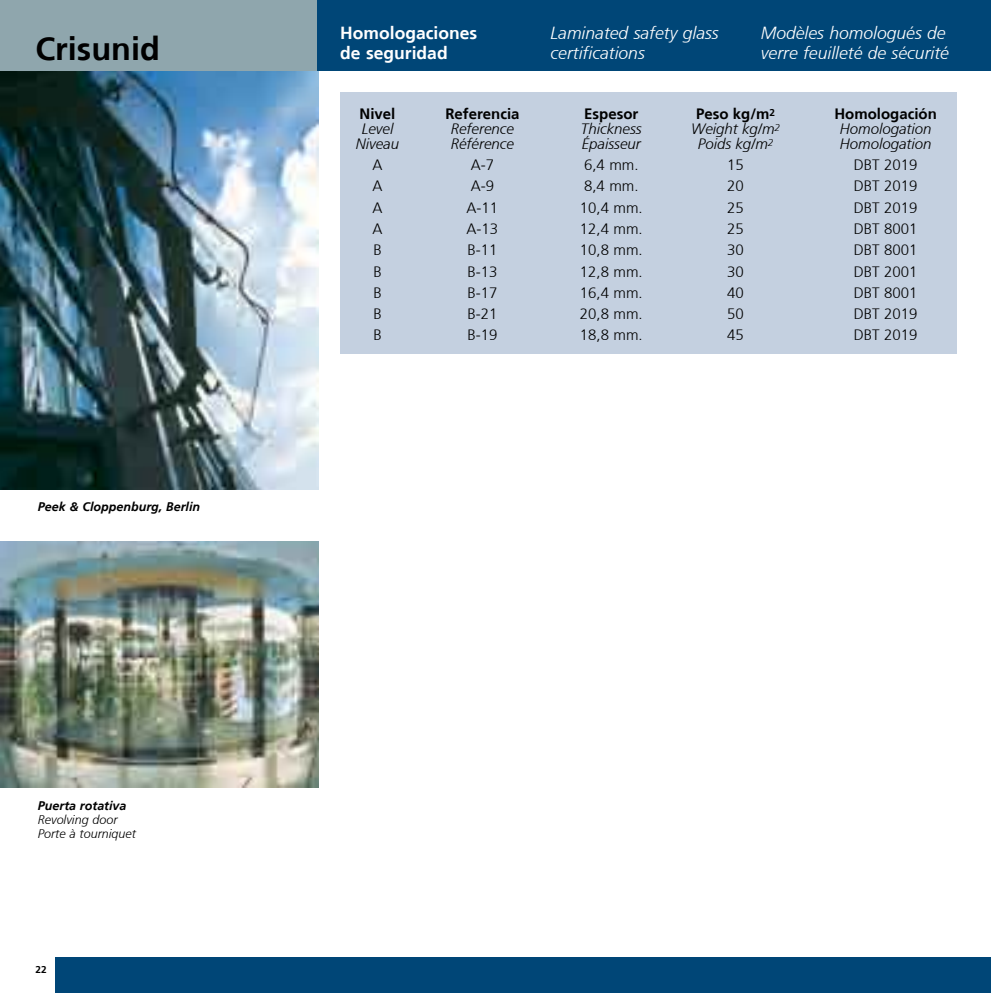
<style>
.page{position:relative;width:991px;height:993px;background:#fff}
.page>*{position:absolute;margin:0;border:0;box-sizing:border-box;transform-origin:0 0}
.t1{font:700 32.5px "Frutiger";color:#000}
.t2{font:italic 300 17.5px/20px "Frutiger";color:#fff}
.t3{font:700 17.5px/20px "Frutiger";color:#fff}
.t4{font:300 15px "Frutiger";color:#000}
.t5{font:italic 300 15px "Frutiger";color:#000}
.t6{font:700 15px "Frutiger";color:#000}
.t7{font:italic 700 12.5px "Frutiger";color:#000}
.t8{font:italic 300 12.5px/13.8px "Frutiger";color:#000}
.t9{font:700 10px "Frutiger";color:#000}
</style>
<div class="page">
<img style="left:0;top:71px;width:318px;height:418px">
<img style="left:0;top:541px;width:319px;height:246px">
<div style="left:55px;top:957px;width:936px;height:35px;background:#004677"></div>
<div style="left:0;top:0;width:319px;height:71px;background:#8fa6ad"></div>
<div style="left:317px;top:0;width:674px;height:71px;background:#004677"></div>
<div style="left:340px;top:92px;width:617px;height:262px;background:#c4d0e0"></div>
<h1 class="t1" style="left:35px;top:30px;width:126px">Crisunid</h1>
<p class="t3" style="left:340px;top:22px;width:139px">Homologaciones de seguridad</p>
<p class="t2" style="left:550px;top:23px;width:170px">Laminated safety glass certifications</p>
<p class="t2" style="left:761px;top:23px;width:190px">Modèles homologués de verre feuilleté de sécurité</p>
<p class="t7" style="left:38px;top:499px;width:164px">Peek &amp; Cloppenburg, Berlin</p>
<p class="t7" style="left:38px;top:798px;width:90px">Puerta rotativa</p>
<p class="t8" style="left:38px;top:812px;width:99px">Revolving door<br>Porte à tourniquet</p>
<p class="t9" style="left:35px;top:963px;width:13px">22</p>
<p class="t6" style="left:359px;top:105px;width:37px">Nivel</p>
<p class="t6" style="left:445px;top:105px;width:76px">Referencia</p>
<p class="t6" style="left:584px;top:105px;width:56px">Espesor</p>
<p class="t6" style="left:696px;top:105px;width:80px">Peso kg/m<sup>2</sup></p>
<p class="t6" style="left:834px;top:105px;width:104px">Homologación</p>
<p class="t5" style="left:362px;top:120px;width:33px">Level</p>
<p class="t5" style="left:451px;top:120px;width:65px">Reference</p>
<p class="t5" style="left:581px;top:120px;width:62px">Thickness</p>
<p class="t5" style="left:691px;top:120px;width:90px">Weight kg/m<sup>2</sup></p>
<p class="t5" style="left:840px;top:120px;width:93px">Homologation</p>
<p class="t5" style="left:356px;top:135px;width:45px">Niveau</p>
<p class="t5" style="left:451px;top:135px;width:65px">Référence</p>
<p class="t5" style="left:582px;top:135px;width:61px">Épaisseur</p>
<p class="t5" style="left:698px;top:135px;width:77px">Poids kg/m<sup>2</sup></p>
<p class="t5" style="left:840px;top:135px;width:93px">Homologation</p>
<p class="t4" style="left:372px;top:156px;width:12px">A</p>
<p class="t4" style="left:471px;top:156px;width:25px">A-7</p>
<p class="t4" style="left:584px;top:156px;width:56px">6,4 mm.</p>
<p class="t4" style="left:727px;top:156px;width:18px">15</p>
<p class="t4" style="left:854px;top:156px;width:65px">DBT 2019</p>
<p class="t4" style="left:372px;top:178px;width:12px">A</p>
<p class="t4" style="left:471px;top:178px;width:25px">A-9</p>
<p class="t4" style="left:584px;top:178px;width:56px">8,4 mm.</p>
<p class="t4" style="left:727px;top:178px;width:18px">20</p>
<p class="t4" style="left:854px;top:178px;width:65px">DBT 2019</p>
<p class="t4" style="left:372px;top:199px;width:12px">A</p>
<p class="t4" style="left:466px;top:199px;width:33px">A-11</p>
<p class="t4" style="left:580px;top:199px;width:64px">10,4 mm.</p>
<p class="t4" style="left:727px;top:199px;width:18px">25</p>
<p class="t4" style="left:854px;top:199px;width:65px">DBT 2019</p>
<p class="t4" style="left:372px;top:220px;width:12px">A</p>
<p class="t4" style="left:466px;top:220px;width:33px">A-13</p>
<p class="t4" style="left:580px;top:220px;width:64px">12,4 mm.</p>
<p class="t4" style="left:727px;top:220px;width:18px">25</p>
<p class="t4" style="left:854px;top:220px;width:65px">DBT 8001</p>
<p class="t4" style="left:373px;top:241px;width:10px">B</p>
<p class="t4" style="left:467px;top:241px;width:32px">B-11</p>
<p class="t4" style="left:580px;top:241px;width:64px">10,8 mm.</p>
<p class="t4" style="left:727px;top:241px;width:18px">30</p>
<p class="t4" style="left:854px;top:241px;width:65px">DBT 8001</p>
<p class="t4" style="left:373px;top:263px;width:10px">B</p>
<p class="t4" style="left:467px;top:263px;width:32px">B-13</p>
<p class="t4" style="left:580px;top:263px;width:64px">12,8 mm.</p>
<p class="t4" style="left:727px;top:263px;width:18px">30</p>
<p class="t4" style="left:854px;top:263px;width:65px">DBT 2001</p>
<p class="t4" style="left:373px;top:284px;width:10px">B</p>
<p class="t4" style="left:467px;top:284px;width:32px">B-17</p>
<p class="t4" style="left:580px;top:284px;width:64px">16,4 mm.</p>
<p class="t4" style="left:727px;top:284px;width:18px">40</p>
<p class="t4" style="left:854px;top:284px;width:65px">DBT 8001</p>
<p class="t4" style="left:373px;top:305px;width:10px">B</p>
<p class="t4" style="left:467px;top:305px;width:32px">B-21</p>
<p class="t4" style="left:580px;top:305px;width:64px">20,8 mm.</p>
<p class="t4" style="left:727px;top:305px;width:18px">50</p>
<p class="t4" style="left:854px;top:305px;width:65px">DBT 2019</p>
<p class="t4" style="left:373px;top:326px;width:10px">B</p>
<p class="t4" style="left:467px;top:326px;width:32px">B-19</p>
<p class="t4" style="left:580px;top:326px;width:64px">18,8 mm.</p>
<p class="t4" style="left:727px;top:326px;width:18px">45</p>
<p class="t4" style="left:854px;top:326px;width:65px">DBT 2019</p>
</div>
